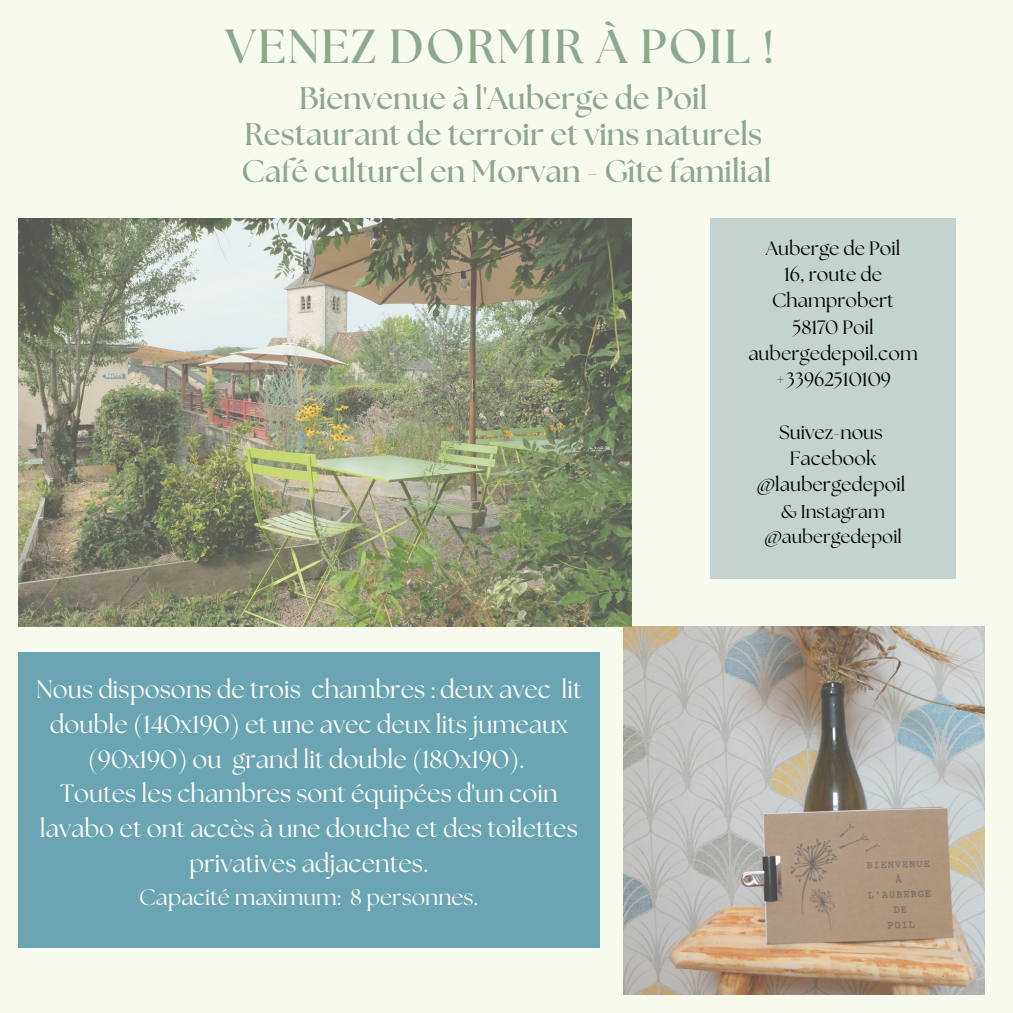
<style>
.page{position:relative;width:1013px;height:1013px;background:#fff}
.page>*{position:absolute;margin:0;border:0;box-sizing:border-box;transform-origin:0 0}
.t1{font:700 47.75px "The Seasons";letter-spacing:.035em;color:#8ea88c}
.t2{font:700 31.25px/36.5px "The Seasons";color:#8ea88c;text-align:center}
.t3{font:25px/34.8px "The Seasons";color:#fff;text-align:center}
.t4{font:22.5px "The Seasons";color:#fff}
.t5{font:19.38px/26.2px "The Seasons";color:#000;text-align:center}
.t6{font:18.5px/25.2px "The Seasons";color:#000;text-align:center}
</style>
<div class="page">
<div style="left:0;top:0;width:1012px;height:1012px;background:#f8faee"></div>
<img style="left:18px;top:218px;width:613px;height:408px">
<div style="left:710px;top:218px;width:246px;height:360px;background:#c4d3cf"></div>
<img style="left:624px;top:626px;width:360px;height:368px">
<div style="left:18px;top:652px;width:582px;height:295px;background:#6ba4b3"></div>
<h1 class="t1" style="left:225px;top:25px;width:550px">VENEZ DORMIR À POIL !</h1>
<p class="t2" style="left:241px;top:81px;width:531px">Bienvenue à l'Auberge de Poil<br>Restaurant de terroir et vins naturels<br>Café culturel en Morvan - Gîte familial</p>
<p class="t3" style="left:36px;top:673px;width:547px">Nous disposons de trois chambres : deux avec lit double (140x190) et une avec deux lits jumeaux (90x190) ou grand lit double (180x190).<br>Toutes les chambres sont équipées d'un coin lavabo et ont accès à une douche et des toilettes privatives adjacentes.</p>
<p class="t4" style="left:139px;top:886px;width:341px">Capacité maximum: 8 personnes.</p>
<p class="t5" style="left:748px;top:236px;width:171px">Auberge de Poil<br>16, route de<br>Champrobert<br>58170 Poil aubergedepoil.com +33962510109</p>
<p class="t5" style="left:756px;top:420px;width:150px">Suivez-nous<br>Facebook @laubergedepoil</p>
<p class="t6" style="left:764px;top:499px;width:139px">&amp; Instagram @aubergedepoil</p>
</div>
